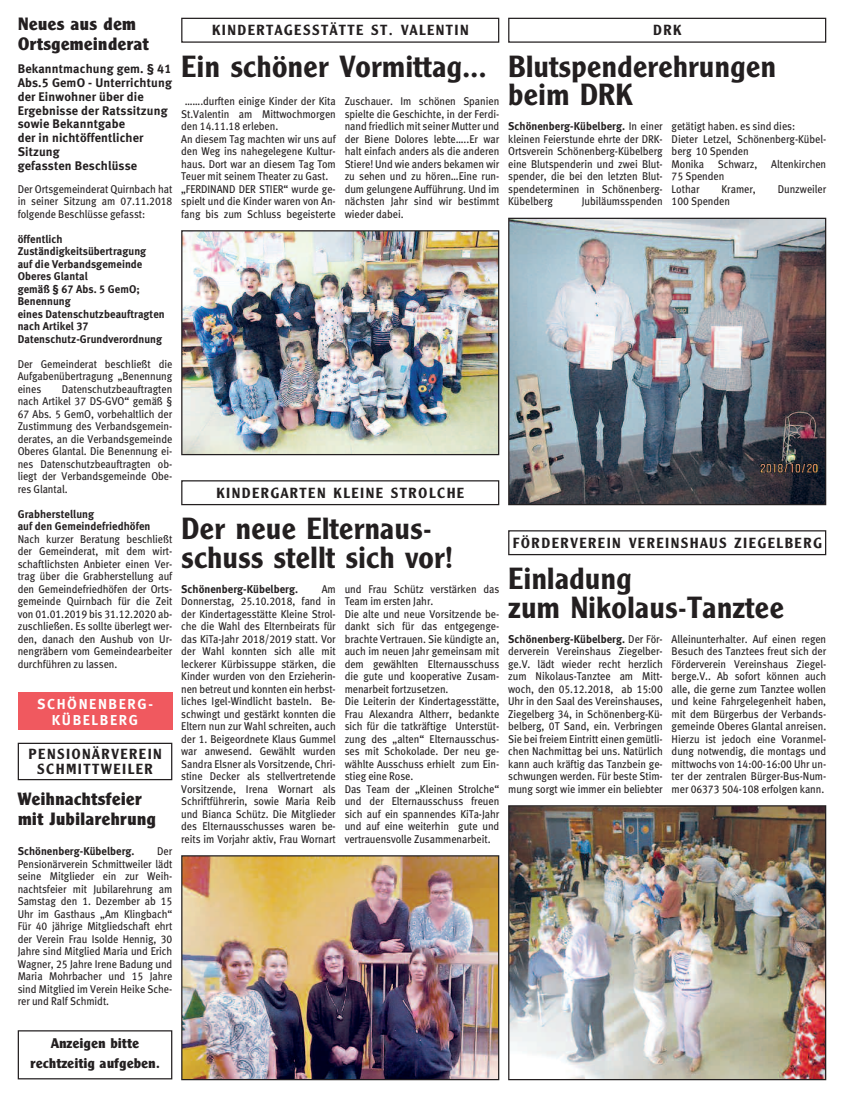
<style>
.page{position:relative;width:844px;height:1102px;background:#fff}
.page>*{position:absolute;margin:0;border:0;box-sizing:border-box;transform-origin:0 0}
.t1{font:600 30px/28.8px "M Clearface Gothic";letter-spacing:.01em;color:#231f20}
.t2{font:700 17.5px/20px "M Clearface Gothic";letter-spacing:.01em;color:#231f20}
.t3{font:600 14.38px/15.8px "M Clearface Gothic";letter-spacing:.115em;color:#231f20;text-align:center}
.t4{font:14.38px/15.9px "Meta Bold LF";letter-spacing:.11em;color:#fff;text-align:center}
.t5{font:700 13.75px/20px "M Clearface Gothic";letter-spacing:.01em;color:#231f20;text-align:center}
.t6{font:12.5px/13.8px "Meta Bold LF";letter-spacing:.01em;color:#231f20}
.t7{font:11.25px/12.5px "Meta Book LF";letter-spacing:-.005em;color:#231f20;text-align:justify;scale:.92 1}
.t8{font:11.25px/12.5px "Meta Bold LF";letter-spacing:.005em;color:#231f20;scale:.96 1}
.s1{font-family:"Meta Book LF"}
</style>
<div class="page">
<div style="left:18px;top:693px;width:154px;height:37px;background:#f0595f"></div>
<div style="left:18px;top:743px;width:154px;height:37px;border:1px solid #231f20"></div>
<div style="left:181px;top:18px;width:318px;height:25px;border:1px solid #231f20"></div>
<div style="left:508px;top:18px;width:318px;height:25px;border:1px solid #231f20"></div>
<div style="left:508px;top:530px;width:318px;height:25px;border:1px solid #231f20"></div>
<img style="left:183px;top:232px;width:314px;height:221px">
<div style="left:181px;top:230px;width:318px;height:225px;border:1px solid #231f20"></div>
<img style="left:510px;top:220px;width:314px;height:283px">
<div style="left:508px;top:218px;width:318px;height:287px;border:1px solid #231f20"></div>
<img style="left:510px;top:807px;width:314px;height:271px">
<div style="left:508px;top:805px;width:318px;height:275px;border:1px solid #231f20"></div>
<div style="left:181px;top:480px;width:318px;height:25px;border:1px solid #231f20"></div>
<img style="left:183px;top:857px;width:314px;height:221px">
<div style="left:181px;top:855px;width:318px;height:225px;border:1px solid #231f20"></div>
<div style="left:18px;top:1030px;width:154px;height:49px;border:1px solid #231f20"></div>
<h2 class="t2" style="left:18px;top:16px;width:132px">Neues aus dem<br>Ortsgemeinderat</h2>
<p class="t6" style="left:18px;top:63px;width:156px">Bekanntmachung gem. § 41<br>Abs.5 GemO - Unterrichtung der Einwohner über die<br>Ergebnisse der Ratssitzung sowie Bekanntgabe<br>der in nichtöffentlicher<br>Sitzung<br>gefassten Beschlüsse</p>
<p class="t7" style="left:18px;top:184px;width:170px">Der Ortsgemeinderat Quirnbach hat in seiner Sitzung am 07.11.2018 folgende Beschlüsse gefasst:</p>
<p class="t8" style="left:18px;top:234px;width:155px">öffentlich<br>Zuständigkeitsübertragung<br>auf die Verbandsgemeinde<br>Oberes Glantal<br>gemäß § 67 Abs. 5 GemO;<br>Benennung<br>eines Datenschutzbeauftragten nach Artikel 37<br>Datenschutz-Grundverordnung</p>
<p class="t7" style="left:18px;top:359px;width:170px">Der Gemeinderat beschließt die Aufgabenübertragung „Benennung eines</p>
<p class="t7" style="left:18px;top:384px;width:170px;text-indent:44px">Datenschutzbeauftragten nach Artikel 37 DS-GVO“ gemäß § 67 Abs. 5 GemO, vorbehaltlich der Zustimmung des Verbandsgemein&shy;derates, an die Verbandsgemeinde Oberes Glantal. Die Benennung ei&shy;nes Datenschutzbeauftragten ob&shy;liegt der Verbandsgemeinde Obe&shy;res Glantal.</p>
<p class="t8" style="left:18px;top:509px;width:140px">Grabherstellung<br>auf den Gemeindefriedhöfen</p>
<p class="t7" style="left:18px;top:534px;width:170px">Nach kurzer Beratung beschließt der Gemeinderat, mit dem wirt&shy;schaftlichsten Anbieter einen Ver&shy;trag über die Grabherstellung auf den Gemeindefriedhöfen der Orts&shy;gemeinde Quirnbach für die Zeit von 01.01.2019 bis 31.12.2020 ab&shy;zuschließen. Es sollte überlegt wer&shy;den, danach den Aushub von Ur&shy;nengräbern vom Gemeindearbeiter durchführen zu lassen.</p>
<p class="t4" style="left:37px;top:697px;width:117px">SCHÖNENBERG-<br>KÜBELBERG</p>
<p class="t3" style="left:28px;top:747px;width:135px">PENSIONÄRVEREIN<br>SCHMITTWEILER</p>
<h2 class="t2" style="left:18px;top:791px;width:140px">Weihnachtsfeier mit Jubilarehrung</h2>
<p class="t8" style="left:18px;top:846px;width:123px">Schönenberg-Kübelberg.</p>
<p class="t7" style="left:18px;top:846px;width:170px;text-indent:140px">Der Pensionärverein Schmittweiler lädt seine Mitglieder ein zur Weih&shy;nachtsfeier mit Jubilarehrung am Samstag den 1. Dezember ab 15<br>Uhr im Gasthaus „Am Klingbach“ Für 40 jährige Mitgliedschaft ehrt der Verein Frau Isolde Hennig, 30<br>Jahre sind Mitglied Maria und Erich Wagner, 25 Jahre Irene Badung und Maria Mohrbacher und 15 Jahre sind Mitglied im Verein Heike Sche&shy;rer und Ralf Schmidt.</p>
<p class="t3" style="left:212px;top:24px;width:258px">KINDERTAGESSTÄTTE ST. VALENTIN</p>
<h1 class="t1" style="left:181px;top:54px;width:306px">Ein schöner Vormittag...</h1>
<p class="t7" style="left:181px;top:96px;width:170px;text-align:left;text-indent:4px">…….durften einige Kinder der Kita<br>St.Valentin am Mittwochmorgen den 14.11.18 erleben.<br>An diesem Tag machten wir uns auf den Weg ins nahegelegene Kultur&shy;haus. Dort war an diesem Tag Tom<br>Teuer mit seinem Theater zu Gast. „FERDINAND DER STIER“ wurde ge&shy;spielt und die Kinder waren von An&shy;fang bis zum Schluss begeisterte</p>
<p class="t7" style="left:345px;top:96px;width:170px">Zuschauer. Im schönen Spanien spielte die Geschichte, in der Ferdi&shy;nand friedlich mit seiner Mutter und der Biene Dolores lebte…..Er war halt einfach anders als die anderen Stiere! Und wie anders bekamen wir zu sehen und zu hören…Eine run&shy;dum gelungene Aufführung. Und im nächsten Jahr sind wir bestimmt wieder dabei.</p>
<p class="t3" style="left:216px;top:486px;width:249px">KINDERGARTEN KLEINE STROLCHE</p>
<h1 class="t1" style="left:181px;top:517px;width:273px">Der neue Elternaus&shy;schuss stellt sich vor!</h1>
<p class="t8" style="left:181px;top:584px;width:123px">Schönenberg-Kübelberg.</p>
<p class="t7" style="left:181px;top:584px;width:170px;text-indent:141px">Am Donnerstag, 25.10.2018, fand in der Kindertagesstätte Kleine Strol&shy;che die Wahl des Elternbeirats für das KiTa-Jahr 2018/2019 statt. Vor der Wahl konnten sich alle mit leckerer Kürbissuppe stärken, die Kinder wurden von den Erzieherin&shy;nen betreut und konnten ein herbst&shy;liches Igel-Windlicht basteln. Be&shy;schwingt und gestärkt konnten die Eltern nun zur Wahl schreiten, auch der 1. Beigeordnete Klaus Gummel war anwesend. Gewählt wurden Sandra Elsner als Vorsitzende, Chri&shy;stine Decker als stellvertretende Vorsitzende, Irena Wornart als Schriftführerin, sowie Maria Reib und Bianca Schütz. Die Mitglieder des Elternausschusses waren be&shy;reits im Vorjahr aktiv, Frau Wornart</p>
<p class="t7" style="left:345px;top:584px;width:170px;text-align:left">und Frau Schütz verstärken das<br>Team im ersten Jahr.<br>Die alte und neue Vorsitzende be&shy;dankt sich für das entgegenge&shy;brachte Vertrauen. Sie kündigte an, auch im neuen Jahr gemeinsam mit dem gewählten Elternausschuss die gute und kooperative Zusam&shy;menarbeit fortzusetzen.<br>Die Leiterin der Kindertagesstätte,<br>Frau Alexandra Altherr, bedankte sich für die tatkräftige Unterstüt&shy;zung des „alten“ Elternausschus&shy;ses mit Schokolade. Der neu ge&shy;wählte Ausschuss erhielt zum Ein&shy;stieg eine Rose.<br>Das Team der „Kleinen Strolche“ und der Elternausschuss freuen sich auf ein spannendes KiTa-Jahr und auf eine weiterhin gute und vertrauensvolle Zusammenarbeit.</p>
<p class="t3" style="left:653px;top:24px;width:30px">DRK</p>
<h1 class="t1" style="left:508px;top:54px;width:269px">Blutspenderehrungen beim DRK</h1>
<p class="t8" style="left:508px;top:121px;width:163px">Schönenberg-Kübelberg. <span class="s1">In einer</span></p>
<p class="t7" style="left:508px;top:134px;width:170px">kleinen Feierstunde ehrte der DRK-Ortsverein Schönenberg-Kübelberg eine Blutspenderin und zwei Blut&shy;spender, die bei den letzten Blut&shy;spendeterminen in Schönenberg-Kübelberg</p>
<p class="t7" style="left:672px;top:121px;width:170px;text-align:left">getätigt haben. es sind dies:<br>Dieter Letzel, Schönenberg-Kübel&shy;berg 10 Spenden<br>Monika Schwarz, Altenkirchen<br>75 Spenden<br>Lothar</p>
<p class="t7" style="left:721px;top:184px;width:39px">Kramer,</p>
<p class="t7" style="left:778px;top:184px;width:54px">Dunzweiler</p>
<p class="t7" style="left:672px;top:196px;width:65px">100 Spenden</p>
<p class="t7" style="left:582px;top:196px;width:90px">Jubiläumsspenden</p>
<p class="t3" style="left:513px;top:536px;width:310px">FÖRDERVEREIN VEREINSHAUS ZIEGELBERG</p>
<h1 class="t1" style="left:508px;top:567px;width:277px">Einladung<br>zum Nikolaus-Tanztee</h1>
<p class="t8" style="left:508px;top:634px;width:162px">Schönenberg-Kübelberg. <span class="s1">Der För-</span></p>
<p class="t7" style="left:508px;top:646px;width:170px">derverein Vereinshaus Ziegelber&shy;ge.V. lädt wieder recht herzlich zum Nikolaus-Tanztee am Mitt&shy;woch, den 05.12.2018, ab 15:00<br>Uhr in den Saal des Vereinshauses, Ziegelberg 34, in Schönenberg-Kü&shy;belberg, 0T Sand, ein. Verbringen Sie bei freiem Eintritt einen gemütli&shy;chen Nachmittag bei uns. Natürlich kann auch kräftig das Tanzbein ge&shy;schwungen werden. Für beste Stim&shy;mung sorgt wie immer ein beliebter</p>
<p class="t7" style="left:672px;top:634px;width:170px">Alleinunterhalter. Auf einen regen Besuch des Tanztees freut sich der Förderverein Vereinshaus Ziegel&shy;berge.V.. Ab sofort können auch alle, die gerne zum Tanztee wollen und keine Fahrgelegenheit haben, mit dem Bürgerbus der Verbands&shy;gemeinde Oberes Glantal anreisen.<br>Hierzu ist jedoch eine Voranmel&shy;dung notwendig, die montags und mittwochs von 14:00-16:00 Uhr un&shy;ter der zentralen Bürger-Bus-Num&shy;mer 06373 504-108 erfolgen kann.</p>
<p class="t5" style="left:30px;top:1035px;width:131px">Anzeigen bitte rechtzeitig aufgeben.</p>
</div>
